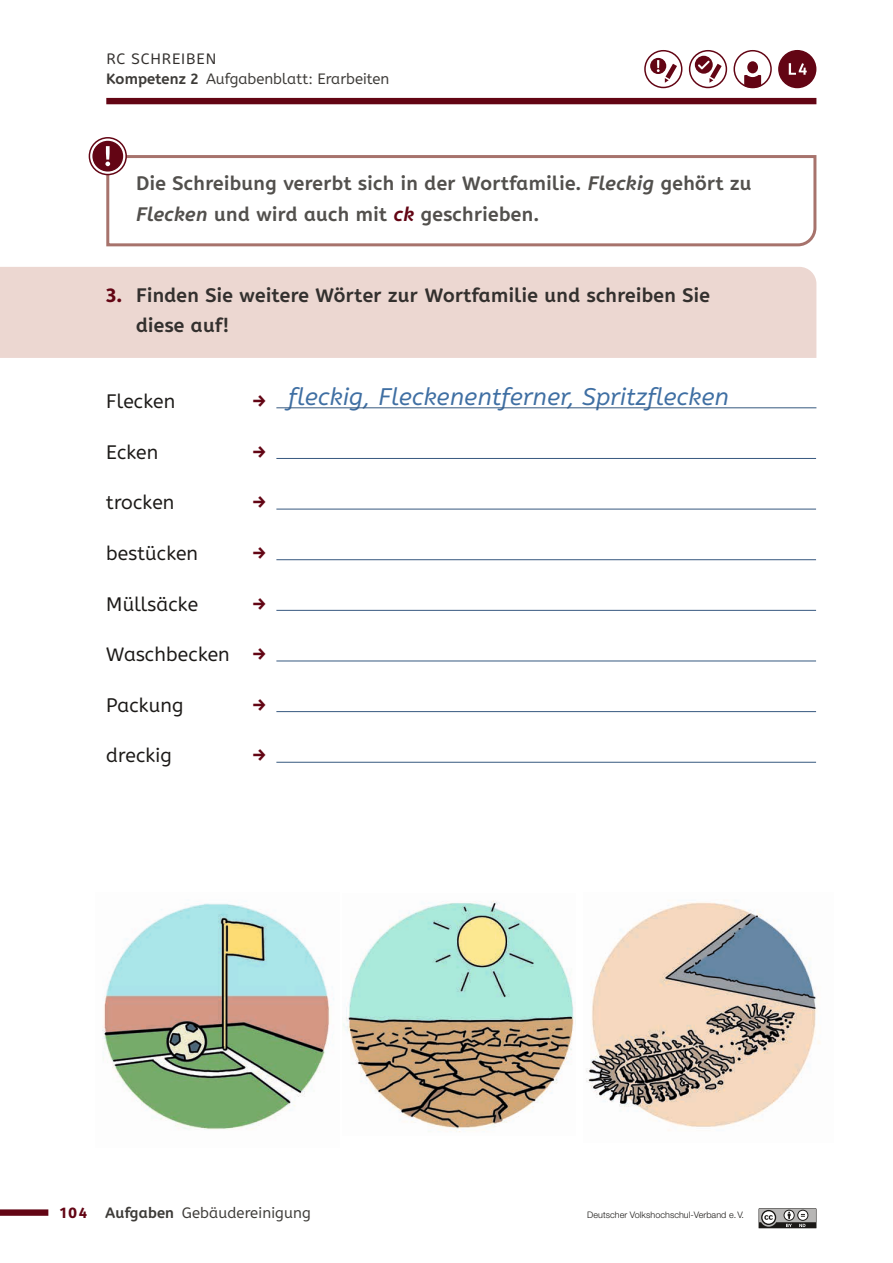
<style>
.page{position:relative;width:893px;height:1263px;background:#fff}
.page>*{position:absolute;margin:0;border:0;box-sizing:border-box;transform-origin:0 0}
.t1{font:italic 24px "A Be Zeh EDU";letter-spacing:.01em;color:#3f6fa3}
.t2{font:700 19.5px/30.5px "A Be Zeh EDU";letter-spacing:.02em;color:#52504d}
.t3{font:700 19.5px/30.5px "A Be Zeh EDU";letter-spacing:.02em;color:#33302e}
.t4{font:19.5px "A Be Zeh EDU";letter-spacing:.01em;color:#1b1917}
.t5{font:800 19.5px "A Be Zeh EDU";color:#630514}
.t6{font:15px/20.2px "A Be Zeh EDU";letter-spacing:.01em;color:#3d3b38}
.t7{font:300 9px "Helvetica Neue LT Pro";letter-spacing:.005em;color:#1b1917}
.s1{color:#33302e}
.s2{font-weight:700}
.s3{font-style:italic}
.s4{font-style:italic;color:#630514}
.s5{font-weight:800;color:#630514}
</style>
<div class="page">
<div style="left:0;top:1209px;width:48px;height:7px;background:#630514"></div>
<div style="left:106px;top:98px;width:710px;height:6px;background:#630514"></div>
<svg style="left:759px;top:1208px;width:57px;height:20px"></svg>
<svg style="left:105px;top:155px;width:712px;height:92px"></svg>
<div style="left:0;top:267px;width:816px;height:91px;background:#ecd7d1"></div>
<hr style="left:276px;top:458px;width:540px;height:1px;background:#36587f">
<hr style="left:276px;top:509px;width:540px;height:1px;background:#36587f">
<hr style="left:276px;top:559px;width:540px;height:1px;background:#36587f">
<hr style="left:276px;top:610px;width:540px;height:1px;background:#36587f">
<hr style="left:276px;top:661px;width:540px;height:1px;background:#36587f">
<hr style="left:276px;top:711px;width:540px;height:1px;background:#36587f">
<hr style="left:276px;top:762px;width:540px;height:1px;background:#36587f">
<svg style="left:89px;top:138px;width:37px;height:37px"></svg>
<div style="left:89px;top:137px;width:38px;height:38px;border:2px solid #630514;border-radius:50%"></div>
<div style="left:93px;top:142px;width:29px;height:29px;background:#630514;border-radius:50%"></div>
<div style="left:92px;top:141px;width:31px;height:31px;border:1px solid #630514;border-radius:50%"></div>
<svg style="left:105px;top:146px;width:5px;height:20px"></svg>
<hr style="left:276px;top:408px;width:540px;height:1px;background:#36587f">
<img style="left:102px;top:903px;width:232px;height:227px">
<img style="left:343px;top:900px;width:233px;height:232px">
<img style="left:586px;top:900px;width:234px;height:231px">
<div style="left:644px;top:50px;width:38px;height:38px;border:2px solid #630514;border-radius:50%"></div>
<svg style="left:650px;top:58px;width:27px;height:25px"></svg>
<div style="left:747px;top:61px;width:11px;height:12px;background:#630514;border-radius:50%"></div>
<svg style="left:744px;top:75px;width:17px;height:13px"></svg>
<div style="left:733px;top:50px;width:39px;height:38px;border:2px solid #630514;border-radius:50%"></div>
<div style="left:779px;top:51px;width:37px;height:36px;background:#630514;border-radius:50%"></div>
<div style="left:778px;top:50px;width:38px;height:38px;border:2px solid #630514;border-radius:50%"></div>
<svg style="left:789px;top:63px;width:18px;height:12px"></svg>
<div style="left:689px;top:50px;width:38px;height:38px;border:2px solid #630514;border-radius:50%"></div>
<svg style="left:695px;top:56px;width:27px;height:27px"></svg>
<p class="t6" style="left:106px;top:49px;width:285px"><span class="s1">RC SCHREIBEN<br></span><span class="s2">Kompetenz 2</span> Aufgabenblatt: Erarbeiten</p>
<p class="t2" style="left:136px;top:168px;width:617px">Die Schreibung vererbt sich in der Wortfamilie. <span class="s3">Fleckig</span> gehört zu<br><span class="s3">Flecken</span> und wird auch mit <span class="s4">ck</span> geschrieben.</p>
<p class="t3" style="left:136px;top:280px;width:575px;text-indent:-30px"><span class="s5">3.</span> Finden Sie weitere Wörter zur Wortfamilie und schreiben Sie diese auf!</p>
<p class="t4" style="left:106px;top:389px;width:70px">Flecken</p>
<p class="t4" style="left:106px;top:440px;width:54px">Ecken</p>
<p class="t4" style="left:106px;top:490px;width:70px">trocken</p>
<p class="t4" style="left:106px;top:541px;width:93px">bestücken</p>
<p class="t4" style="left:106px;top:591px;width:93px">Müllsäcke</p>
<p class="t4" style="left:106px;top:642px;width:125px">Waschbecken</p>
<p class="t4" style="left:106px;top:693px;width:79px">Packung</p>
<p class="t4" style="left:106px;top:743px;width:67px">dreckig</p>
<p class="t5" style="left:252px;top:388px;width:16px">→</p>
<p class="t5" style="left:252px;top:439px;width:16px">→</p>
<p class="t5" style="left:252px;top:489px;width:16px">→</p>
<p class="t5" style="left:252px;top:540px;width:16px">→</p>
<p class="t5" style="left:252px;top:591px;width:16px">→</p>
<p class="t5" style="left:252px;top:641px;width:16px">→</p>
<p class="t5" style="left:252px;top:692px;width:16px">→</p>
<p class="t5" style="left:252px;top:742px;width:16px">→</p>
<p class="t1" style="left:289px;top:382px;width:442px">fleckig, Fleckenentferner, Spritzflecken</p>
<p class="t6" style="left:60px;top:1203px;width:252px"><span class="s5">104</span> <span class="s2">Aufgaben</span> Gebäudereinigung</p>
<p class="t7" style="left:587px;top:1209px;width:158px">Deutscher Volkshochschul-Verband e.V.</p>
</div>
